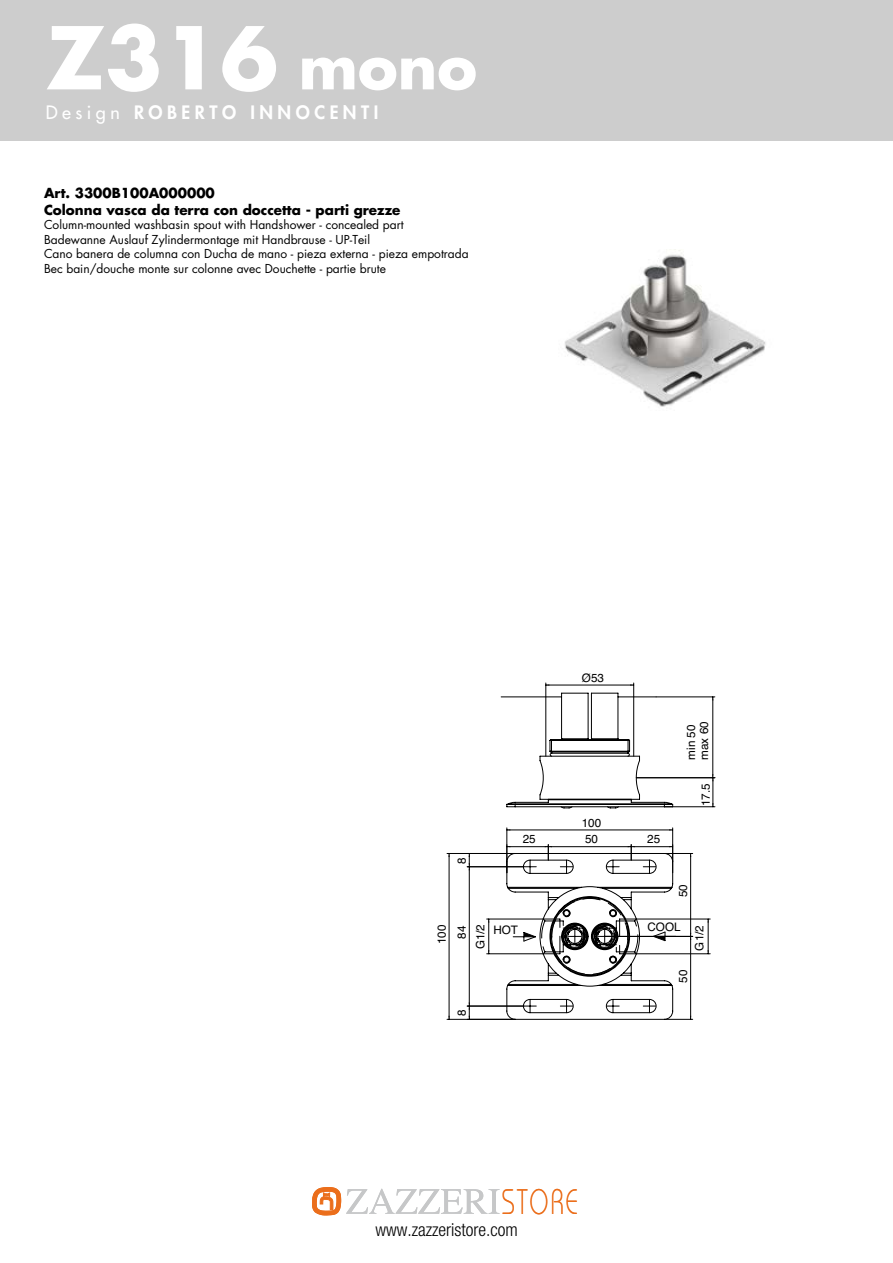
<style>
.page{position:relative;width:893px;height:1263px;background:#fff}
.page>*{position:absolute;margin:0;border:0;box-sizing:border-box;transform-origin:0 0}
.t1{font:700 84px "Futura";color:#fff}
.t2{font:300 35.4px "Bauhaus";letter-spacing:.1em;color:#eb6e1b;scale:.67 1}
.t3{font:800 18px "Futura";letter-spacing:.25em;color:#fff}
.t4{font:300 condensed 18px "Helvetica Neue";color:#000}
.t5{font:700 13.5px "Futura";color:#000}
.t6{font:12px/14.4px "Futura";color:#000}
.t7{font:11.7px/13.2px "Helvetica";color:#000}
.s1{font-size:60px}
.s2{font-weight:400}
</style>
<div class="page">
<img style="left:565px;top:249px;width:201px;height:158px">
<div style="left:0;top:0;width:893px;height:140px;background:#cdcdcd"></div>
<hr style="left:656px;top:697px;width:59px;height:1px;background:#000">
<hr style="left:712px;top:697px;width:1px;height:81px;background:#000">
<hr style="left:636px;top:777px;width:79px;height:1px;background:#000">
<hr style="left:664px;top:806px;width:51px;height:1px;background:#000">
<svg style="left:712px;top:774px;width:2px;height:32px"></svg>
<svg style="left:469px;top:1007px;width:1px;height:12px"></svg>
<hr style="left:467px;top:1006px;width:57px;height:1px;background:#000">
<hr style="left:469px;top:867px;width:1px;height:139px;background:#000">
<hr style="left:467px;top:866px;width:57px;height:1px;background:#000">
<svg style="left:469px;top:854px;width:1px;height:16px"></svg>
<hr style="left:447px;top:853px;width:68px;height:1px;background:#000">
<hr style="left:447px;top:1019px;width:68px;height:1px;background:#000">
<hr style="left:449px;top:853px;width:1px;height:166px;background:#000">
<hr style="left:487px;top:953px;width:56px;height:1px;background:#000">
<hr style="left:487px;top:919px;width:56px;height:1px;background:#000">
<hr style="left:488px;top:919px;width:1px;height:35px;background:#000">
<hr style="left:636px;top:953px;width:74px;height:1px;background:#000">
<hr style="left:636px;top:919px;width:74px;height:1px;background:#000">
<hr style="left:708px;top:919px;width:1px;height:35px;background:#000">
<svg style="left:501px;top:683px;width:192px;height:337px"></svg>
<svg style="left:312px;top:1187px;width:187px;height:28px"></svg>
<h1 class="t1" style="left:46px;top:2px;width:433px">Z316 <span class="s1">mono</span></h1>
<h3 class="t3" style="left:46px;top:101px;width:334px"><span class="s2">Design</span> ROBERTO INNOCENTI</h3>
<p class="t5" style="left:44px;top:184px;width:172px">Art. 3300B100A000000</p>
<p class="t5" style="left:44px;top:201px;width:358px">Colonna vasca da terra con doccetta - parti grezze</p>
<p class="t6" style="left:44px;top:218px;width:426px">Column-mounted washbasin spout with Handshower - concealed part<br>Badewanne Auslauf Zylindermontage mit Handbrause - UP-Teil<br>Cano banera de columna con Ducha de mano - pieza externa - pieza empotrada Bec bain/douche monte sur colonne avec Douchette - partie brute</p>
<p class="t7" style="left:582px;top:671px;width:24px">Ø53</p>
<p class="t7" style="left:435px;top:944px;width:21px;rotate:-90deg">100</p>
<p class="t7" style="left:456px;top:864px;width:8px;rotate:-90deg">8</p>
<p class="t7" style="left:582px;top:816px;width:21px">100</p>
<p class="t7" style="left:523px;top:833px;width:15px">25</p>
<p class="t7" style="left:585px;top:833px;width:15px">50</p>
<p class="t7" style="left:647px;top:833px;width:15px">25</p>
<p class="t7" style="left:685px;top:760px;width:40px;rotate:-90deg">min 50 max 60</p>
<p class="t7" style="left:700px;top:806px;width:24px;rotate:-90deg">17.5</p>
<p class="t7" style="left:677px;top:897px;width:15px;rotate:-90deg">50</p>
<p class="t7" style="left:456px;top:939px;width:15px;rotate:-90deg">84</p>
<p class="t7" style="left:493px;top:924px;width:26px">HOT</p>
<p class="t7" style="left:647px;top:921px;width:35px">COOL</p>
<p class="t7" style="left:474px;top:949px;width:27px;rotate:-90deg">G1/2</p>
<p class="t7" style="left:693px;top:950px;width:27px;rotate:-90deg">G1/2</p>
<p class="t7" style="left:677px;top:982px;width:15px;rotate:-90deg">50</p>
<p class="t7" style="left:456px;top:1016px;width:8px;rotate:-90deg">8</p>
<h2 class="t2" style="left:502px;top:1181px;width:115px">STORE</h2>
<h3 class="t4" style="left:376px;top:1219px;width:144px">www.zazzeristore.com</h3>
</div>
